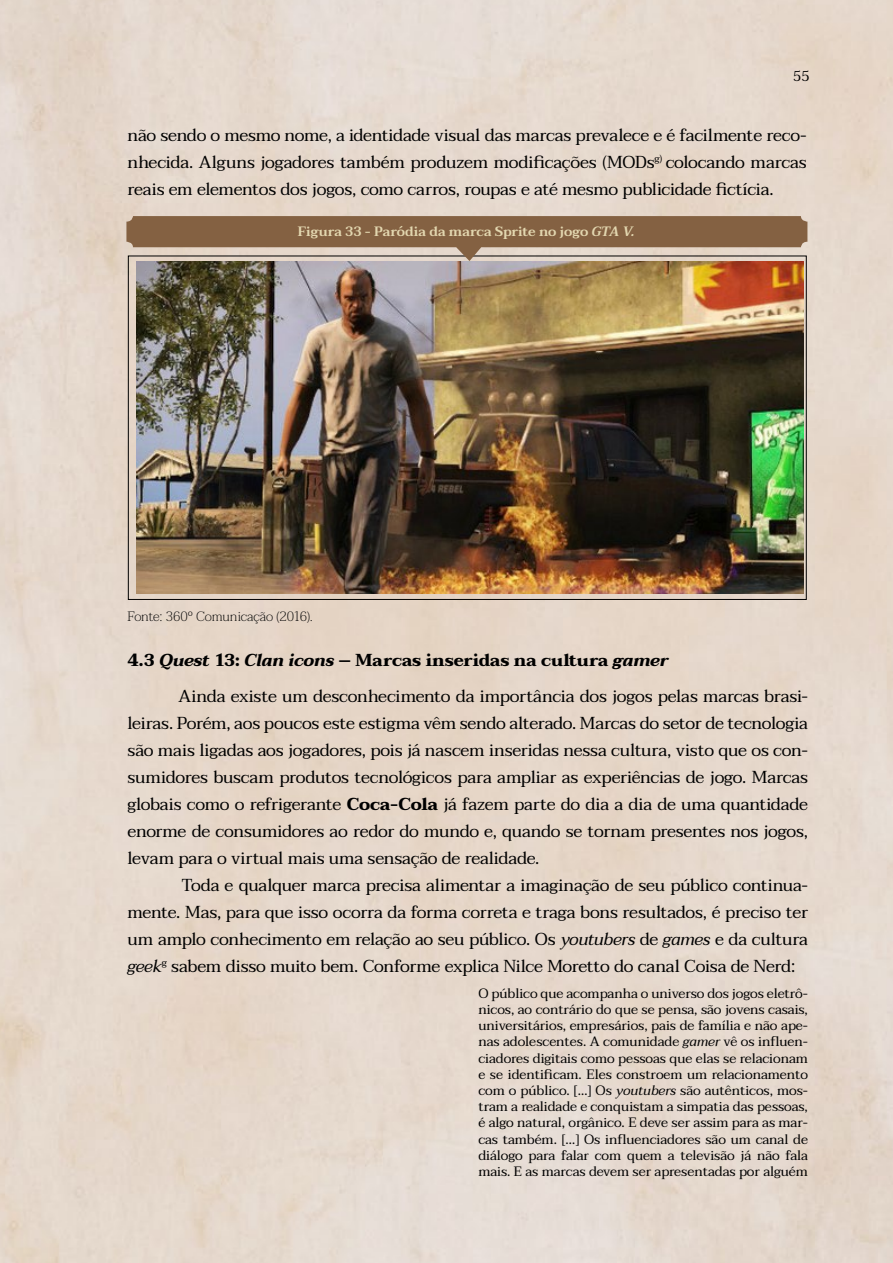
<style>
.page{position:relative;width:893px;height:1263px;background:#fff}
.page>*{position:absolute;margin:0;border:0;box-sizing:border-box;transform-origin:0 0}
.t1{font:17.25px/27px "Taviraj";letter-spacing:-.01em;color:#000;text-align:justify}
.t2{font:14.25px "Taviraj";color:#000}
.t3{font:13.5px/16.2px "Taviraj";letter-spacing:-.005em;color:#000;text-align:justify}
.t4{font:600 13.5px "Taviraj";color:#e3d7b0}
.t5{font:200 13.5px "Taviraj";letter-spacing:-.005em;color:#000}
.s1{font-style:italic}
.s2{font-weight:700}
.s3{font-weight:700;font-style:italic}
</style>
<div class="page">
<img style="left:0;top:0;width:893px;height:1263px">
<svg style="left:126px;top:216px;width:681px;height:45px;background:#9c8067"></svg>
<img style="left:137px;top:261px;width:666px;height:332px">
<p class="t2" style="left:793px;top:65px;width:18px">55</p>
<p class="t1" style="left:128px;top:121px;width:681px">não sendo o mesmo nome, a identidade visual das marcas prevalece e é facilmente reco&shy;nhecida. Alguns jogadores também produzem modificações (MODs<sup>g)</sup> colocando marcas reais em elementos dos jogos, como carros, roupas e até mesmo publicidade fictícia.</p>
<p class="t4" style="left:298px;top:224px;width:338px">Figura 33 - Paródia da marca Sprite no jogo <span class="s1">GTA V.</span></p>
<p class="t5" style="left:128px;top:606px;width:187px">Fonte: 360º Comunicação (2016).</p>
<p class="t1" style="left:179px;top:643px;width:631px;line-height:35.7px;text-indent:-51px"><span class="s2">4.3</span> <span class="s3">Quest</span> <span class="s2">13:</span> <span class="s3">Clan icons</span> <span class="s2">– Marcas inseridas na cultura</span> <span class="s3">gamer<br></span>Ainda existe um desconhecimento da importância dos jogos pelas marcas brasi-</p>
<p class="t1" style="left:128px;top:710px;width:682px">leiras. Porém, aos poucos este estigma vêm sendo alterado. Marcas do setor de tecnologia são mais ligadas aos jogadores, pois já nascem inseridas nessa cultura, visto que os con&shy;sumidores buscam produtos tecnológicos para ampliar as experiências de jogo. Marcas globais como o refrigerante <span class="s2">Coca-Cola</span> já fazem parte do dia a dia de uma quantidade enorme de consumidores ao redor do mundo e, quando se tornam presentes nos jogos, levam para o virtual mais uma sensação de realidade.</p>
<p class="t1" style="left:128px;top:872px;width:682px;text-indent:54px">Toda e qualquer marca precisa alimentar a imaginação de seu público continua&shy;mente. Mas, para que isso ocorra da forma correta e traga bons resultados, é preciso ter um amplo conhecimento em relação ao seu público. Os <span class="s1">youtubers</span> de <span class="s1">games</span> e da cultura <span class="s1">geek</span><sup>g</sup> sabem disso muito bem. Conforme explica Nilce Moretto do canal Coisa de Nerd:</p>
<p class="t3" style="left:478px;top:985px;width:331px">O público que acompanha o universo dos jogos eletrô&shy;nicos, ao contrário do que se pensa, são jovens casais, universitários, empresários, pais de família e não ape&shy;nas adolescentes. A comunidade <span class="s1">gamer</span> vê os influen&shy;ciadores digitais como pessoas que elas se relacionam e se identificam. Eles constroem um relacionamento com o público. […] Os <span class="s1">youtubers</span> são autênticos, mos&shy;tram a realidade e conquistam a simpatia das pessoas, é algo natural, orgânico. E deve ser assim para as mar&shy;cas também. […] Os influenciadores são um canal de diálogo para falar com quem a televisão já não fala mais. E as marcas devem ser apresentadas por alguém</p>
</div>
